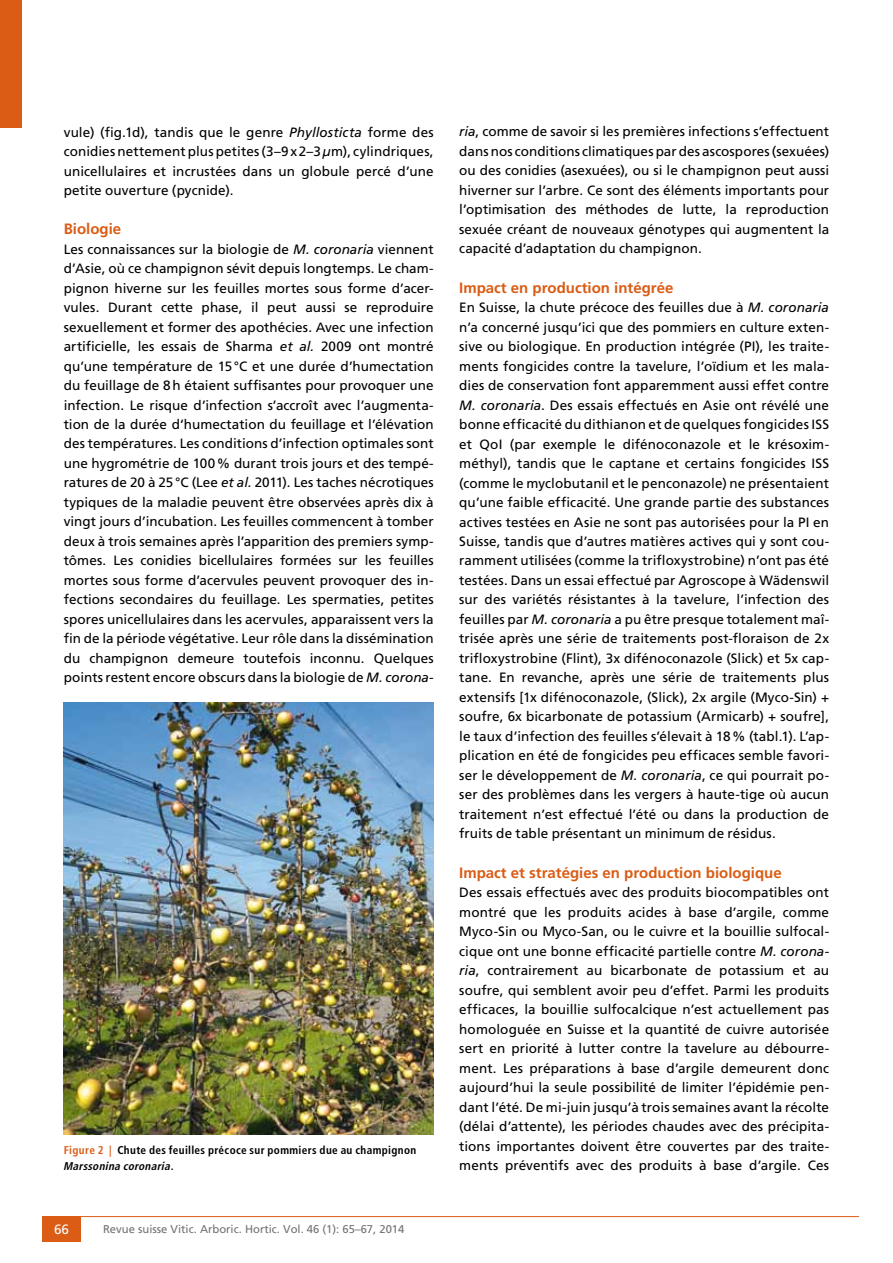
<style>
.page{position:relative;width:893px;height:1263px;background:#fff}
.page>*{position:absolute;margin:0;border:0;box-sizing:border-box;transform-origin:0 0}
.t1{font:700 15px "Frutiger";color:#da5c15}
.t2{font:13.5px/19.5px "Frutiger";letter-spacing:.005em;color:#000;text-align:justify}
.t3{font:13.5px "Frutiger";color:#fff}
.t4{font:700 condensed 11.25px/16.5px "Frutiger";letter-spacing:.03em;color:#000}
.t5{font:11.25px "Frutiger";color:#707172}
.s1{font-style:italic}
.s2{color:#da5c15}
</style>
<div class="page">
<hr style="left:64px;top:1216px;width:795px;height:1px;background:#da5c15">
<div style="left:43px;top:1216px;width:38px;height:26px;background:#da5c15"></div>
<div style="left:0;top:0;width:21px;height:128px;background:#da5c15"></div>
<img style="left:64px;top:702px;width:370px;height:433px">
<p class="t2" style="left:64px;top:122px;width:371px">vule) (fig.1d), tandis que le genre <span class="s1">Phyllosticta</span> forme des conidies nettement plus petites (3–9x2–3<span class="s1">µ</span>m), cylindriques, unicellulaires et incrustées dans un globule percé d’une petite ouverture (pycnide).</p>
<p class="t1" style="left:64px;top:220px;width:59px">Biologie</p>
<p class="t2" style="left:64px;top:239px;width:371px">Les connaissances sur la biologie de <span class="s1">M. coronaria</span> viennent d’Asie, où ce champignon sévit depuis longtemps. Le cham&shy;pignon hiverne sur les feuilles mortes sous forme d’acer&shy;vules. Durant cette phase, il peut aussi se reproduire sexuellement et former des apothécies. Avec une infection artificielle, les essais de Sharma <span class="s1">et al.</span> 2009 ont montré qu’une température de 15°C et une durée d’humectation du feuillage de 8h étaient suffisantes pour provoquer une infection. Le risque d’infection s’accroît avec l’augmenta&shy;tion de la durée d‘humectation du feuillage et l’élévation des températures. Les conditions d’infection optimales sont une hygrométrie de 100% durant trois jours et des tempé&shy;ratures de 20 à 25°C (Lee <span class="s1">et al.</span> 2011). Les taches nécrotiques typiques de la maladie peuvent être observées après dix à vingt jours d’incubation. Les feuilles commencent à tomber deux à trois semaines après l’apparition des premiers symp&shy;tômes. Les conidies bicellulaires formées sur les feuilles mortes sous forme d’acervules peuvent provoquer des in&shy;fections secondaires du feuillage. Les spermaties, petites spores unicellulaires dans les acervules, apparaissent vers la fin de la période végétative. Leur rôle dans la dissémination du champignon demeure toutefois inconnu. Quelques points restent encore obscurs dans la biologie de <span class="s1">M. corona-</span></p>
<p class="t4" style="left:64px;top:1141px;width:354px"><span class="s2">Figure 2 |</span> Chute des feuilles précoce sur pommiers due au champignon<br><span class="s1">Marssonina coronaria</span>.</p>
<p class="t3" style="left:54px;top:1222px;width:17px">66</p>
<p class="t5" style="left:103px;top:1223px;width:303px">Revue suisse Vitic. Arboric. Hortic. Vol. 46 (1): 65–67, 2014</p>
<p class="t2" style="left:459px;top:122px;width:371px"><span class="s1">ria</span>, comme de savoir si les premières infections s’effectuent dans nos conditions climatiques par des ascospores (sexuées) ou des conidies (asexuées), ou si le champignon peut aussi hiverner sur l’arbre. Ce sont des éléments importants pour l’optimisation des méthodes de lutte, la reproduction sexuée créant de nouveaux génotypes qui augmentent la capacité d’adaptation du champignon.</p>
<p class="t1" style="left:459px;top:278px;width:216px">Impact en production intégrée</p>
<p class="t2" style="left:459px;top:297px;width:371px">En Suisse, la chute précoce des feuilles due à <span class="s1">M. coronaria </span>n’a concerné jusqu’ici que des pommiers en culture exten&shy;sive ou biologique. En production intégrée (PI), les traite&shy;ments fongicides contre la tavelure, l’oïdium et les mala&shy;dies de conservation font apparemment aussi effet contre <span class="s1">M. coronaria</span>. Des essais effectués en Asie ont révélé une bonne efficacité du dithianon et de quelques fongicides ISS et QoI (par exemple le difénoconazole et le krésoxim&shy;méthyl), tandis que le captane et certains fongicides ISS (comme le myclobutanil et le penconazole) ne présentaient qu’une faible efficacité. Une grande partie des substances actives testées en Asie ne sont pas autorisées pour la PI en Suisse, tandis que d’autres matières actives qui y sont cou&shy;ramment utilisées (comme la trifloxystrobine) n’ont pas été testées. Dans un essai effectué par Agroscope à Wädenswil sur des variétés résistantes à la tavelure, l’infection des feuilles par <span class="s1">M. coronaria</span> a pu être presque totalement maî&shy;trisée après une série de traitements post-floraison de 2x trifloxystrobine (Flint), 3x difénoconazole (Slick) et 5x cap&shy;tane. En revanche, après une série de traitements plus extensifs [1x difénoconazole, (Slick), 2x argile (Myco-Sin) + soufre, 6x bicarbonate de potassium (Armicarb) + soufre], le taux d’infection des feuilles s’élevait à 18% (tabl.1). L’ap&shy;plication en été de fongicides peu efficaces semble favori&shy;ser le développement de <span class="s1">M. coronaria</span>, ce qui pourrait po&shy;ser des problèmes dans les vergers à haute-tige où aucun traitement n’est effectué l’été ou dans la production de fruits de table présentant un minimum de résidus.</p>
<p class="t1" style="left:459px;top:863px;width:324px">Impact et stratégies en production biologique</p>
<p class="t2" style="left:459px;top:882px;width:371px">Des essais effectués avec des produits biocompatibles ont montré que les produits acides à base d’argile, comme Myco-Sin ou Myco-San, ou le cuivre et la bouillie sulfocal&shy;cique ont une bonne efficacité partielle contre <span class="s1">M. corona&shy;ria</span>, contrairement au bicarbonate de potassium et au soufre, qui semblent avoir peu d’effet. Parmi les produits efficaces, la bouillie sulfocalcique n’est actuellement pas homologuée en Suisse et la quantité de cuivre autorisée sert en priorité à lutter contre la tavelure au débourre&shy;ment. Les préparations à base d’argile demeurent donc aujourd’hui la seule possibilité de limiter l’épidémie pen&shy;dant l’été. De mi-juin jusqu’à trois semaines avant la récolte (délai d’attente), les périodes chaudes avec des précipita&shy;tions importantes doivent être couvertes par des traite&shy;ments préventifs avec des produits à base d’argile. Ces</p>
</div>
